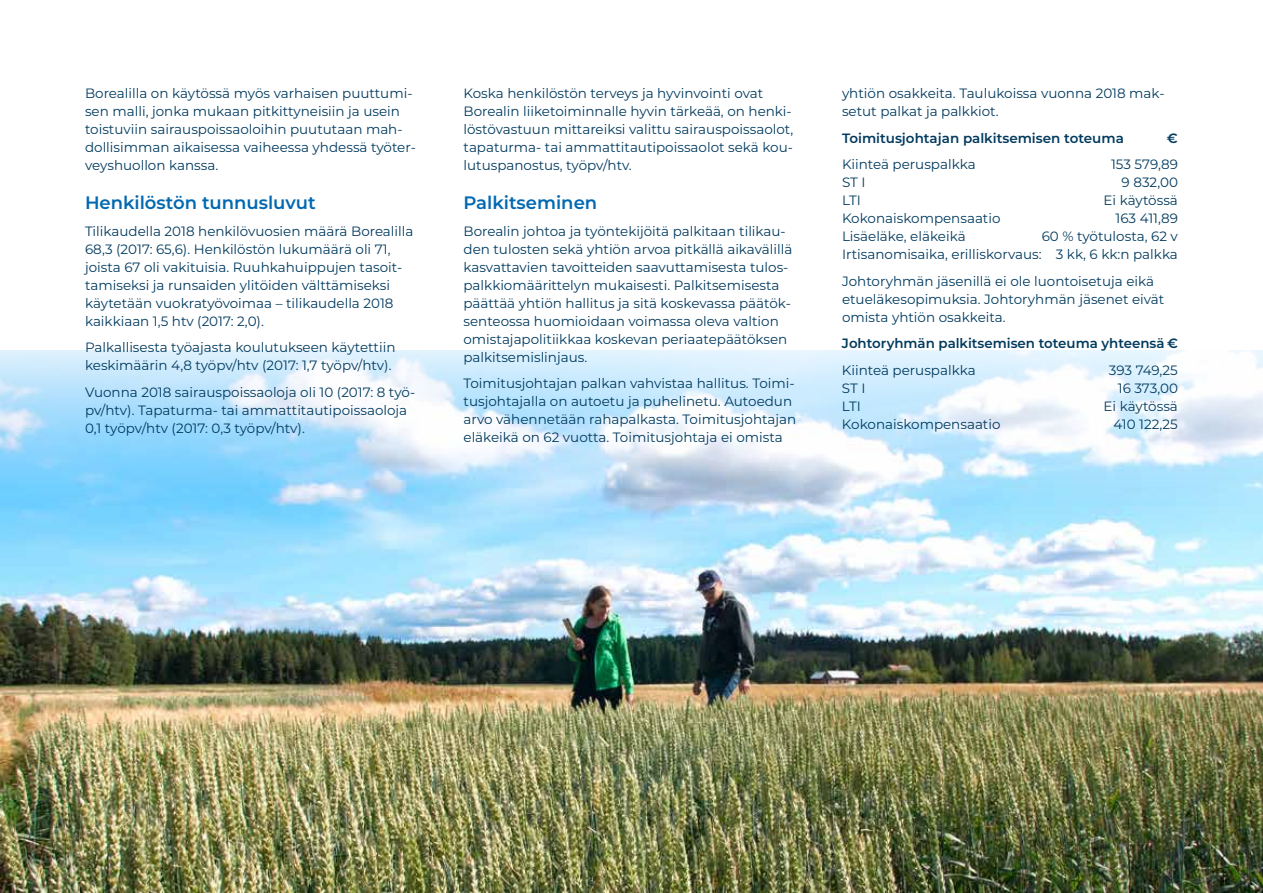
<style>
.page{position:relative;width:1263px;height:893px;background:#fff}
.page>*{position:absolute;margin:0;border:0;box-sizing:border-box;transform-origin:0 0}
.t1{font:600 18px "Montserrat";color:#0068b2}
.t2{font:13.5px/18px "Montserrat";color:#003a5e}
.t3{font:600 13.5px "Montserrat";color:#003a5e}
</style>
<div class="page">
<img style="left:0;top:351px;width:1263px;height:542px">
<p class="t2" style="left:85px;top:84px;width:332px">Borealilla on käytössä myös varhaisen puuttumi&shy;sen malli, jonka mukaan pitkittyneisiin ja usein toistuviin sairauspoissaoloihin puututaan mah&shy;dollisimman aikaisessa vaiheessa yhdessä työter&shy;veyshuollon kanssa.</p>
<h1 class="t1" style="left:85px;top:190px;width:232px">Henkilöstön tunnusluvut</h1>
<p class="t2" style="left:85px;top:222px;width:330px">Tilikaudella 2018 henkilövuosien määrä Borealilla 68,3 (2017: 65,6). Henkilöstön lukumäärä oli 71, joista 67 oli vakituisia. Ruuhkahuippujen tasoit&shy;tamiseksi ja runsaiden ylitöiden välttämiseksi käytetään vuokratyövoimaa – tilikaudella 2018 kaikkiaan 1,5 htv (2017: 2,0).</p>
<p class="t2" style="left:85px;top:338px;width:312px">Palkallisesta työajasta koulutukseen käytettiin keskimäärin 4,8 työpv/htv (2017: 1,7 työpv/htv).</p>
<p class="t2" style="left:85px;top:383px;width:332px">Vuonna 2018 sairauspoissaoloja oli 10 (2017: 8 työ&shy;pv/htv). Tapaturma- tai ammattitautipoissaoloja<br>0,1 työpv/htv (2017: 0,3 työpv/htv).</p>
<p class="t2" style="left:463px;top:84px;width:331px">Koska henkilöstön terveys ja hyvinvointi ovat Borealin liiketoiminnalle hyvin tärkeää, on henki&shy;löstövastuun mittareiksi valittu sairauspoissaolot, tapaturma- tai ammattitautipoissaolot sekä kou&shy;lutuspanostus, työpv/htv.</p>
<h1 class="t1" style="left:463px;top:190px;width:135px">Palkitseminen</h1>
<p class="t2" style="left:463px;top:222px;width:330px">Borealin johtoa ja työntekijöitä palkitaan tilikau&shy;den tulosten sekä yhtiön arvoa pitkällä aikavälillä kasvattavien tavoitteiden saavuttamisesta tulos&shy;palkkiomäärittelyn mukaisesti. Palkitsemisesta päättää yhtiön hallitus ja sitä koskevassa päätök&shy;senteossa huomioidaan voimassa oleva valtion omistajapolitiikkaa koskevan periaatepäätöksen palkitsemislinjaus.</p>
<p class="t2" style="left:463px;top:374px;width:334px">Toimitusjohtajan palkan vahvistaa hallitus. Toimi&shy;tusjohtajalla on autoetu ja puhelinetu. Autoedun arvo vähennetään rahapalkasta. Toimitusjohtajan eläkeikä on 62 vuotta. Toimitusjohtaja ei omista</p>
<p class="t2" style="left:842px;top:84px;width:324px">yhtiön osakkeita. Taulukoissa vuonna 2018 mak&shy;setut palkat ja palkkiot.</p>
<p class="t3" style="left:842px;top:128px;width:283px">Toimitusjohtajan palkitsemisen toteuma</p>
<p class="t3" style="left:1167px;top:128px;width:12px">€</p>
<p class="t2" style="left:842px;top:155px;width:135px">Kiinteä peruspalkka</p>
<p class="t2" style="left:1111px;top:155px;width:68px">153 579,89</p>
<p class="t2" style="left:842px;top:173px;width:25px">ST I</p>
<p class="t2" style="left:1121px;top:173px;width:58px">9 832,00</p>
<p class="t2" style="left:842px;top:191px;width:20px">LTI</p>
<p class="t2" style="left:1103px;top:191px;width:76px">Ei käytössä</p>
<p class="t2" style="left:842px;top:209px;width:160px">Kokonaiskompensaatio</p>
<p class="t2" style="left:1115px;top:209px;width:64px">163 411,89</p>
<p class="t2" style="left:842px;top:227px;width:125px">Lisäeläke, eläkeikä</p>
<p class="t2" style="left:842px;top:227px;width:337px;text-align:right">60 % työtulosta, 62 v<br>Irtisanomisaika, erilliskorvaus: 3 kk, 6 kk:n palkka</p>
<p class="t2" style="left:842px;top:271px;width:324px">Johtoryhmän jäsenillä ei ole luontoisetuja eikä etueläkesopimuksia. Johtoryhmän jäsenet eivät omista yhtiön osakkeita.</p>
<p class="t3" style="left:842px;top:334px;width:337px">Johtoryhmän palkitsemisen toteuma yhteensä €</p>
<p class="t2" style="left:842px;top:360px;width:135px">Kiinteä peruspalkka</p>
<p class="t2" style="left:1109px;top:360px;width:71px">393 749,25</p>
<p class="t2" style="left:842px;top:378px;width:25px">ST I</p>
<p class="t2" style="left:1118px;top:378px;width:62px">16 373,00</p>
<p class="t2" style="left:842px;top:396px;width:20px">LTI</p>
<p class="t2" style="left:1103px;top:396px;width:76px">Ei käytössä</p>
<p class="t2" style="left:842px;top:414px;width:160px">Kokonaiskompensaatio</p>
<p class="t2" style="left:1113px;top:414px;width:66px">410 122,25</p>
</div>
